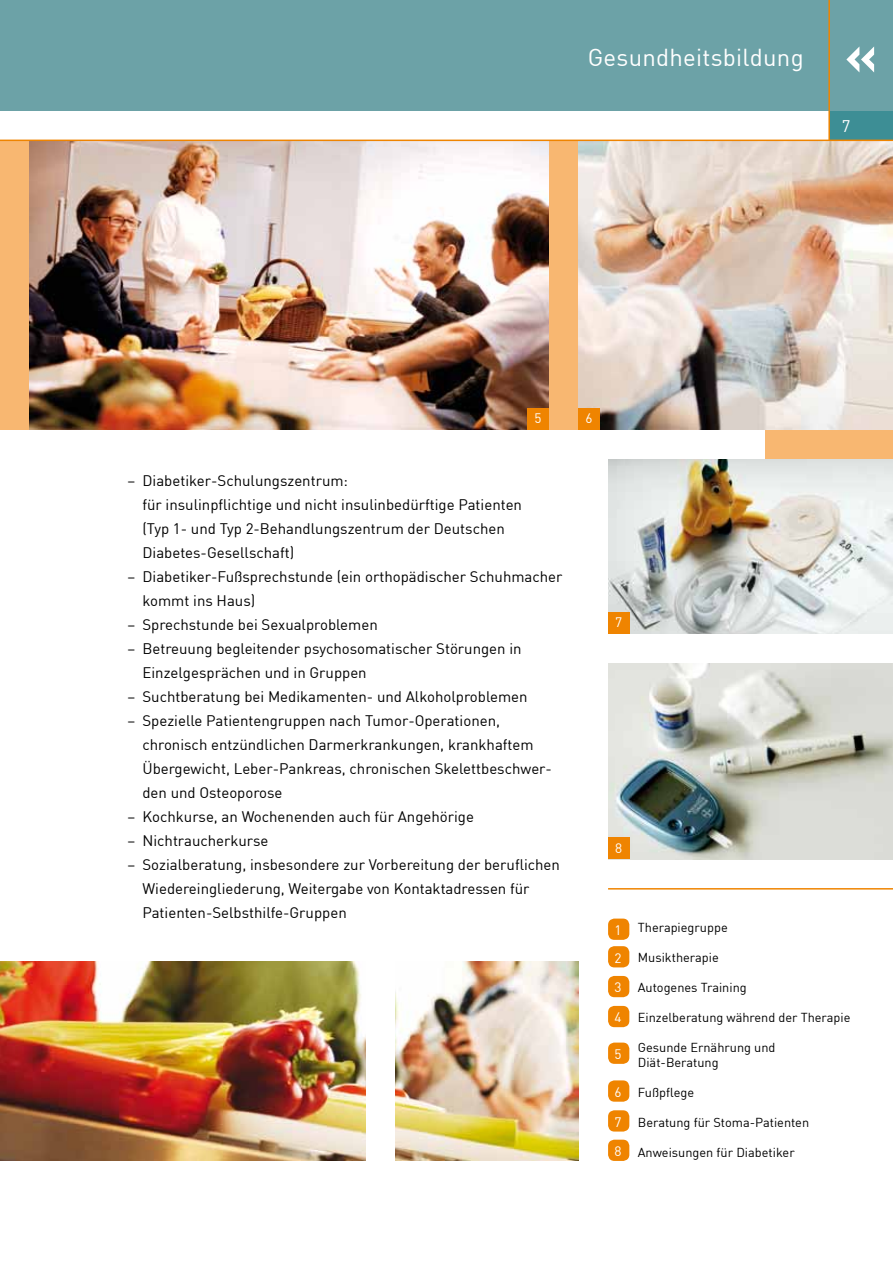
<style>
.page{position:relative;width:893px;height:1263px;background:#fff}
.page>*{position:absolute;margin:0;border:0;box-sizing:border-box;transform-origin:0 0}
.t1{font:700 52.5px "DIN";color:#fff}
.t2{font:24px "DIN";letter-spacing:.01em;color:#fff}
.t3{font:16.5px "DIN";color:#fff}
.t4{font:15px/24px "DIN";color:#000}
.t5{font:13.5px/27.6px "DIN";color:#fff}
.t6{font:12.75px/15px "DIN";color:#000}
</style>
<div class="page">
<div style="left:829px;top:111px;width:64px;height:29px;background:#3d8e95"></div>
<div style="left:0;top:0;width:893px;height:111px;background:#6ca2a7"></div>
<hr style="left:828px;top:111px;width:2px;height:29px;background:#ef8400">
<hr style="left:828px;top:0;width:2px;height:111px;background:#ef8400">
<div style="left:765px;top:170px;width:128px;height:289px;background:#f8b771"></div>
<div style="left:0;top:140px;width:893px;height:289px;background:#f8b771"></div>
<div style="left:608px;top:918px;width:21px;height:22px;background:#ef8400;border-radius:6px"></div>
<div style="left:608px;top:946px;width:21px;height:21px;background:#ef8400;border-radius:6px"></div>
<div style="left:608px;top:1006px;width:21px;height:21px;background:#ef8400;border-radius:6px"></div>
<div style="left:608px;top:1042px;width:21px;height:22px;background:#ef8400;border-radius:6px"></div>
<div style="left:608px;top:1080px;width:21px;height:22px;background:#ef8400;border-radius:6px"></div>
<div style="left:608px;top:1110px;width:21px;height:21px;background:#ef8400;border-radius:6px"></div>
<div style="left:608px;top:1140px;width:21px;height:21px;background:#ef8400;border-radius:6px"></div>
<div style="left:608px;top:976px;width:21px;height:21px;background:#ef8400;border-radius:6px"></div>
<img style="left:0;top:961px;width:366px;height:200px">
<img style="left:395px;top:961px;width:183px;height:200px">
<img style="left:30px;top:141px;width:519px;height:288px">
<img style="left:578px;top:141px;width:315px;height:288px">
<img style="left:608px;top:459px;width:285px;height:175px">
<img style="left:608px;top:663px;width:285px;height:196px">
<div style="left:527px;top:408px;width:22px;height:21px;background:#ef8400"></div>
<div style="left:578px;top:408px;width:22px;height:21px;background:#ef8400"></div>
<div style="left:608px;top:612px;width:21px;height:22px;background:#ef8400"></div>
<div style="left:608px;top:838px;width:21px;height:21px;background:#ef8400"></div>
<hr style="left:608px;top:888px;width:285px;height:1px;background:#ef8400">
<hr style="left:0;top:140px;width:893px;height:1px;background:#ef8400">
<h2 class="t2" style="left:588px;top:42px;width:217px">Gesundheitsbildung</h2>
<h1 class="t1" style="left:845px;top:21px;width:34px">«</h1>
<p class="t3" style="left:842px;top:116px;width:10px">7</p>
<p class="t5" style="left:534px;top:404px;width:9px">5</p>
<p class="t5" style="left:585px;top:404px;width:9px">6</p>
<p class="t4" style="left:142px;top:468px;width:381px;text-indent:-15px">– Diabetiker-Schulungszentrum:<br>für insulinpflichtige und nicht insulinbedürftige Patienten (Typ 1- und Typ 2-Behandlungszentrum der Deutschen Diabetes-Gesellschaft)</p>
<p class="t4" style="left:142px;top:564px;width:422px;text-indent:-15px">– Diabetiker-Fußsprechstunde (ein orthopädischer Schuhmacher kommt ins Haus)</p>
<p class="t4" style="left:128px;top:612px;width:252px">– Sprechstunde bei Sexualproblemen</p>
<p class="t4" style="left:142px;top:636px;width:381px;text-indent:-15px">– Betreuung begleitender psychosomatischer Störungen in<br>Einzelgesprächen und in Gruppen</p>
<p class="t4" style="left:128px;top:684px;width:402px">– Suchtberatung bei Medikamenten- und Alkoholproblemen</p>
<p class="t4" style="left:142px;top:708px;width:411px;text-indent:-15px">– Spezielle Patientengruppen nach Tumor-Operationen, chronisch entzündlichen Darmerkrankungen, krankhaftem Übergewicht, Leber-Pankreas, chronischen Skelettbeschwer&shy;den und Osteoporose</p>
<p class="t4" style="left:128px;top:804px;width:348px">– Kochkurse, an Wochenenden auch für Angehörige</p>
<p class="t4" style="left:128px;top:828px;width:142px">– Nichtraucherkurse</p>
<p class="t4" style="left:142px;top:852px;width:419px;text-indent:-15px">– Sozialberatung, insbesondere zur Vorbereitung der beruflichen<br>Wiedereingliederung, Weitergabe von Kontaktadressen für<br>Patienten-Selbsthilfe-Gruppen</p>
<p class="t5" style="left:615px;top:608px;width:9px">7</p>
<p class="t5" style="left:615px;top:833px;width:9px">8</p>
<p class="t5" style="left:614px;top:916px;width:9px">1<br>2</p>
<p class="t5" style="left:614px;top:973px;width:9px">3</p>
<p class="t5" style="left:614px;top:1003px;width:9px">4</p>
<p class="t5" style="left:614px;top:1040px;width:9px">5</p>
<p class="t5" style="left:614px;top:1078px;width:9px">6</p>
<p class="t5" style="left:614px;top:1107px;width:9px;line-height:29.4px">7<br>8</p>
<p class="t6" style="left:638px;top:919px;width:91px">Therapiegruppe</p>
<p class="t6" style="left:638px;top:949px;width:82px">Musiktherapie</p>
<p class="t6" style="left:638px;top:979px;width:110px">Autogenes Training</p>
<p class="t6" style="left:638px;top:1009px;width:214px">Einzelberatung während der Therapie</p>
<p class="t6" style="left:638px;top:1039px;width:139px">Gesunde Ernährung und<br>Diät-Beratung</p>
<p class="t6" style="left:638px;top:1084px;width:58px">Fußpflege</p>
<p class="t6" style="left:638px;top:1114px;width:173px">Beratung für Stoma-Patienten</p>
<p class="t6" style="left:638px;top:1144px;width:158px">Anweisungen für Diabetiker</p>
</div>
